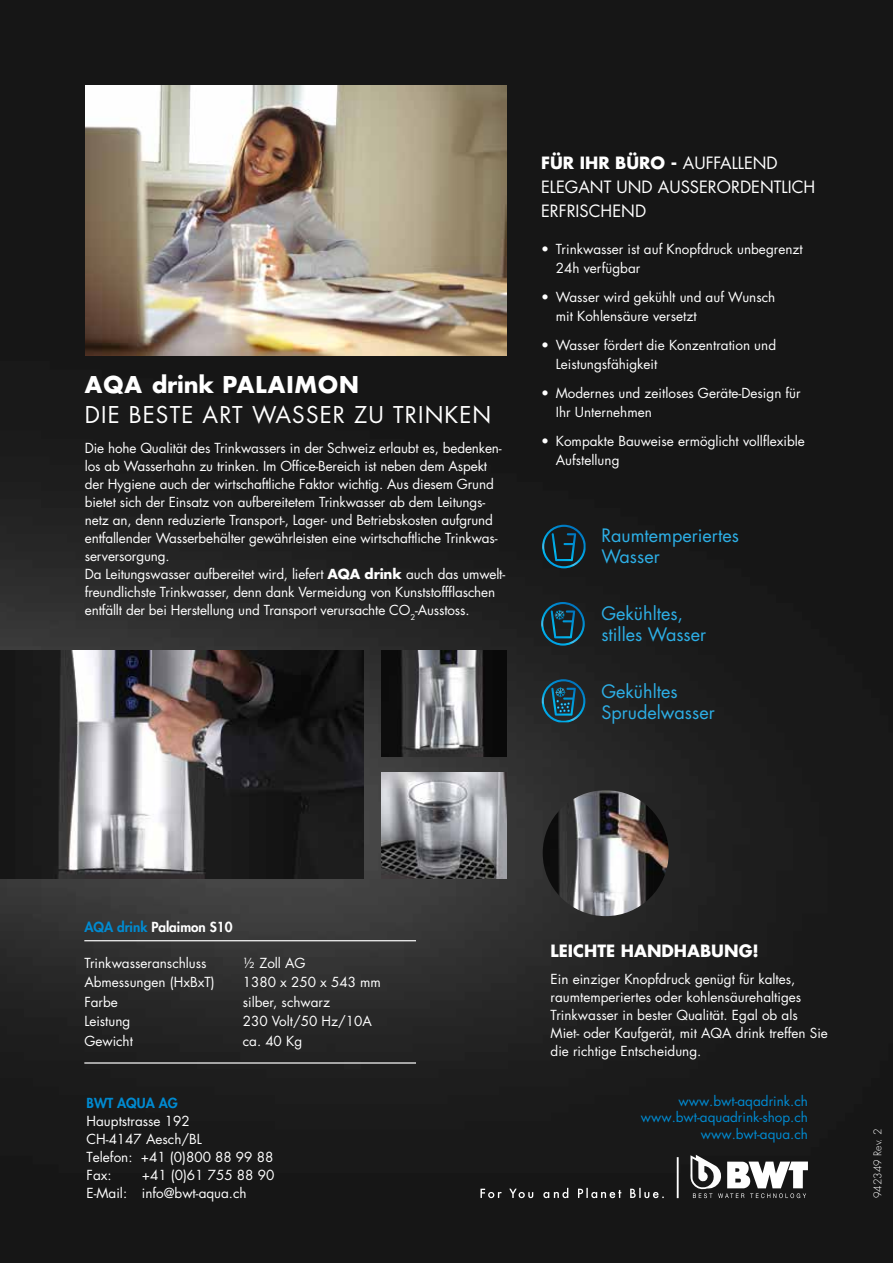
<style>
.page{position:relative;width:893px;height:1263px;background:#fff}
.page>*{position:absolute;margin:0;border:0;box-sizing:border-box;transform-origin:0 0}
.t1{font:22.5px "Futura";letter-spacing:.05em;color:#fff}
.t2{font:700 22.5px "Futura";letter-spacing:.05em;color:#fff}
.t3{font:18px/21px "Futura";color:#2dafe6}
.t4{font:16.5px/24px "Futura";color:#fff}
.t5{font:700 16.5px "Futura";color:#fff}
.t6{font:13.5px/18px "Futura";color:#fff}
.t7{font:13.5px/16.5px "Futura";color:#008bd2;text-align:right}
.t8{font:800 13.5px "Futura";color:#fff}
.t9{font:800 13.5px "Futura";color:#008bd2}
.t10{font:300 10.5px "Futura";color:#fff}
.s1{font-weight:700}
.s2{color:#008bd2}
</style>
<div class="page">
<img style="left:0;top:0;width:893px;height:1263px">
<hr style="left:677px;top:1157px;width:2px;height:41px;background:#fff">
<svg style="left:480px;top:1188px;width:184px;height:10px;background:#454545"></svg>
<svg style="left:690px;top:1155px;width:118px;height:43px"></svg>
<img style="left:86px;top:85px;width:420px;height:270px">
<img style="left:0;top:651px;width:363px;height:227px">
<img style="left:382px;top:651px;width:124px;height:105px">
<img style="left:382px;top:772px;width:124px;height:106px">
<hr style="left:84px;top:940px;width:332px;height:1px;background:#fff">
<hr style="left:84px;top:1062px;width:332px;height:1px;background:#fff">
<img style="left:543px;top:790px;width:126px;height:126px;border-radius:63px">
<svg style="left:542px;top:525px;width:43px;height:43px;background:#133847"></svg>
<svg style="left:541px;top:602px;width:44px;height:44px;background:#173d4d"></svg>
<svg style="left:542px;top:679px;width:43px;height:43px;background:#1c485a"></svg>
<h1 class="t2" style="left:85px;top:370px;width:276px">AQA drink PALAIMON</h1>
<h1 class="t1" style="left:85px;top:401px;width:408px">DIE BESTE ART WASSER ZU TRINKEN</h1>
<p class="t6" style="left:85px;top:439px;width:422px">Die hohe Qualität des Trinkwassers in der Schweiz erlaubt es, bedenken&shy;los ab Wasserhahn zu trinken. Im Office-Bereich ist neben dem Aspekt der Hygiene auch der wirtschaftliche Faktor wichtig. Aus diesem Grund bietet sich der Einsatz von aufbereitetem Trinkwasser ab dem Leitungs&shy;netz an, denn reduzierte Transport-, Lager- und Betriebskosten aufgrund entfallender Wasserbehälter gewährleisten eine wirtschaftliche Trinkwas&shy;serversorgung.<br>Da Leitungswasser aufbereitet wird, liefert <span class="s1">AQA drink</span> auch das umwelt&shy;freundlichste Trinkwasser, denn dank Vermeidung von Kunststoffflaschen entfällt der bei Herstellung und Transport verursachte CO<sub>2</sub>-Ausstoss.</p>
<p class="t4" style="left:541px;top:151px;width:276px"><span class="s1">FÜR IHR BÜRO -</span> AUFFALLEND<br>ELEGANT UND AUSSERORDENTLICH<br>ERFRISCHEND</p>
<p class="t6" style="left:556px;top:239px;width:248px;line-height:19.5px;text-indent:-15px">• Trinkwasser ist auf Knopfdruck unbegrenzt<br>24h verfügbar</p>
<p class="t6" style="left:556px;top:287px;width:221px;line-height:19.5px;text-indent:-15px">• Wasser wird gekühlt und auf Wunsch mit Kohlensäure versetzt</p>
<p class="t6" style="left:556px;top:335px;width:222px;line-height:19.5px;text-indent:-15px">• Wasser fördert die Konzentration und<br>Leistungsfähigkeit</p>
<p class="t6" style="left:556px;top:383px;width:246px;line-height:19.5px;text-indent:-15px">• Modernes und zeitloses Geräte-Design für<br>Ihr Unternehmen</p>
<p class="t6" style="left:556px;top:431px;width:251px;line-height:19.5px;text-indent:-15px">• Kompakte Bauweise ermöglicht vollflexible<br>Aufstellung</p>
<h2 class="t3" style="left:601px;top:525px;width:139px">Raumtemperiertes<br>Wasser</h2>
<h2 class="t3" style="left:601px;top:603px;width:106px">Gekühltes, stilles Wasser</h2>
<h2 class="t3" style="left:601px;top:681px;width:115px">Gekühltes<br>Sprudelwasser</h2>
<p class="t8" style="left:84px;top:918px;width:150px"><span class="s2">AQA drink</span> Palaimon S10</p>
<p class="t6" style="left:84px;top:953px;width:132px;line-height:19.5px">Trinkwasseranschluss<br>Abmessungen (HxBxT)<br>Farbe<br>Leistung<br>Gewicht</p>
<p class="t6" style="left:243px;top:953px;width:140px;line-height:19.5px">½ Zoll AG<br>1380 x 250 x 543 mm silber, schwarz<br>230 Volt/50 Hz/10A ca. 40 Kg</p>
<p class="t9" style="left:87px;top:1093px;width:93px">BWT AQUA AG</p>
<p class="t6" style="left:87px;top:1112px;width:188px">Hauptstrasse 192<br>CH-4147 Aesch/BL<br>Telefon: +41 (0)800 88 99 88<br>Fax:</p>
<p class="t6" style="left:87px;top:1166px;width:189px;text-indent:55px">+41 (0)61 755 88 90<br>E-Mail: info@bwt-aqua.ch</p>
<p class="t5" style="left:551px;top:940px;width:210px">LEICHTE HANDHABUNG!</p>
<p class="t6" style="left:551px;top:970px;width:279px">Ein einziger Knopfdruck genügt für kaltes, raumtemperiertes oder kohlensäurehaltiges Trinkwasser in bester Qualität. Egal ob als Miet- oder Kaufgerät, mit AQA drink treffen Sie die richtige Entscheidung.</p>
<p class="t7" style="left:641px;top:1093px;width:169px">www.bwt-aqadrink.ch www.bwt-aquadrink-shop.ch www.bwt-aqua.ch</p>
<p class="t10" style="left:871px;top:1198px;width:71px;rotate:-90deg">942349 Rev. 2</p>
</div>
